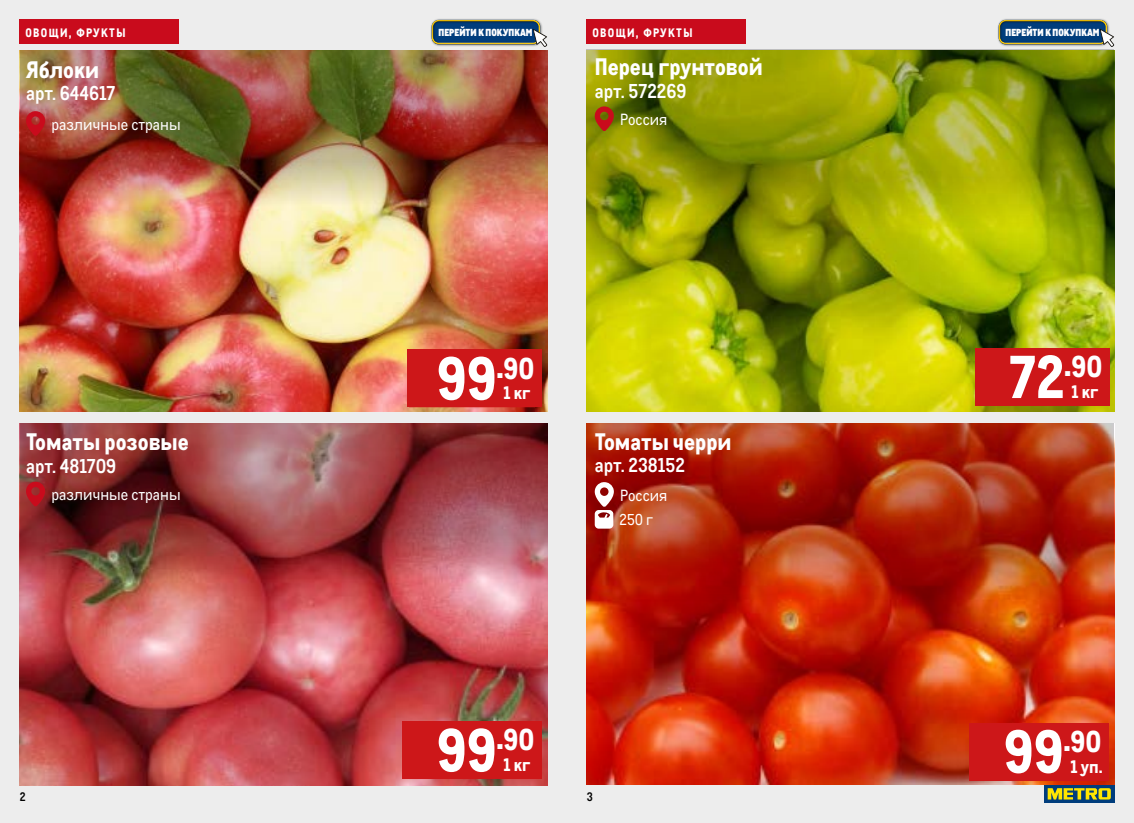
<style>
.page{position:relative;width:1134px;height:823px;background:#fff}
.page>*{position:absolute;margin:0;border:0;box-sizing:border-box;transform-origin:0 0}
.t1{font:800 58.8px "CA Metro";color:#fff}
.t2{font:800 23.2px "CA Metro";color:#fff}
.t3{font:700 19.5px "CA Metro";color:#fff}
.t4{font:800 17.6px "CA Metro";color:#fff}
.t5{font:15.8px "CA Metro";color:#fff}
.t6{font:15.3px "CA Metro";color:#fff}
.t7{font:800 12px "CA Metro";letter-spacing:.11em;color:#fff}
.t8{font:700 12px "CA Metro";color:#000}
.t9{font:900 9.9px "CA Metro";color:#fff}
</style>
<div class="page">
<div style="left:0;top:0;width:567px;height:822px;background:#ededed"></div>
<div style="left:567px;top:0;width:567px;height:822px;background:#ededed"></div>
<div style="left:1044px;top:784px;width:70px;height:18px;background:linear-gradient(to right,#003d7c,#003d7c)"></div>
<svg style="left:1048px;top:787px;width:63px;height:12px"></svg>
<div style="left:20px;top:20px;width:159px;height:24px;background:#c90b1c"></div>
<div style="left:587px;top:20px;width:159px;height:24px;background:#c90b1c"></div>
<img style="left:20px;top:212px;width:527px;height:199px">
<img style="left:20px;top:50px;width:527px;height:162px">
<img style="left:587px;top:236px;width:527px;height:175px">
<img style="left:587px;top:609px;width:527px;height:174px">
<div style="left:997px;top:18px;width:113px;height:29px;background:#c4c4c4"></div>
<div style="left:993px;top:15px;width:117px;height:29px;background:#fff;opacity:.75"></div>
<div style="left:996px;top:20px;width:116px;height:25px;background:#000;opacity:.75"></div>
<svg style="left:1100px;top:29px;width:14px;height:18px"></svg>
<div style="left:430px;top:18px;width:113px;height:29px;background:#c4c4c4"></div>
<div style="left:426px;top:15px;width:117px;height:29px;background:#fff;opacity:.75"></div>
<div style="left:429px;top:20px;width:116px;height:25px;background:#000;opacity:.75"></div>
<svg style="left:533px;top:29px;width:14px;height:18px"></svg>
<div style="left:407px;top:349px;width:134px;height:58px;background:#cd1719"></div>
<div style="left:975px;top:348px;width:134px;height:57px;background:#cd1719"></div>
<div style="left:969px;top:722px;width:139px;height:58px;background:#cd1719"></div>
<svg style="left:587px;top:50px;width:527px;height:186px;background:#8a9407"></svg>
<svg style="left:587px;top:423px;width:527px;height:186px;background:#b0290f"></svg>
<svg style="left:594px;top:106px;width:20px;height:25px"></svg>
<svg style="left:26px;top:110px;width:19px;height:26px"></svg>
<svg style="left:594px;top:481px;width:20px;height:47px"></svg>
<img style="left:20px;top:585px;width:527px;height:199px">
<img style="left:20px;top:423px;width:527px;height:162px">
<div style="left:402px;top:721px;width:139px;height:57px;background:#cd1719"></div>
<svg style="left:26px;top:481px;width:19px;height:25px"></svg>
<p class="t7" style="left:26px;top:22px;width:101px">ОВОЩИ, ФРУКТЫ</p>
<p class="t9" style="left:438px;top:24px;width:96px">ПЕРЕЙТИ К ПОКУПКАМ</p>
<p class="t7" style="left:592px;top:22px;width:101px">ОВОЩИ, ФРУКТЫ</p>
<p class="t9" style="left:1005px;top:24px;width:96px">ПЕРЕЙТИ К ПОКУПКАМ</p>
<p class="t2" style="left:26px;top:50px;width:75px">Яблоки</p>
<p class="t3" style="left:26px;top:78px;width:91px">арт. 644617</p>
<p class="t5" style="left:52px;top:113px;width:131px">различные страны</p>
<p class="t2" style="left:26px;top:422px;width:164px">Томаты розовые</p>
<p class="t3" style="left:26px;top:450px;width:92px">арт. 481709</p>
<p class="t5" style="left:52px;top:483px;width:131px">различные страны</p>
<p class="t2" style="left:595px;top:48px;width:169px">Перец грунтовой</p>
<p class="t3" style="left:595px;top:76px;width:93px">арт. 572269</p>
<p class="t5" style="left:620px;top:108px;width:49px">Россия</p>
<h1 class="t1" style="left:437px;top:329px;width:99px">99<sup>.</sup><sup>90</sup></h1>
<p class="t4" style="left:504px;top:378px;width:29px">1 кг</p>
<p class="t2" style="left:595px;top:422px;width:138px">Томаты черри</p>
<p class="t3" style="left:595px;top:450px;width:92px">арт. 238152</p>
<p class="t5" style="left:620px;top:483px;width:49px">Россия</p>
<p class="t6" style="left:619px;top:509px;width:35px">250 г</p>
<h1 class="t1" style="left:437px;top:701px;width:99px">99<sup>.</sup><sup>90</sup></h1>
<p class="t4" style="left:504px;top:750px;width:29px">1 кг</p>
<p class="t8" style="left:20px;top:787px;width:7px">2</p>
<p class="t8" style="left:587px;top:787px;width:8px">3</p>
<h1 class="t1" style="left:1009px;top:328px;width:95px">72<sup>.</sup><sup>90</sup></h1>
<p class="t4" style="left:1071px;top:377px;width:29px">1 кг</p>
<h1 class="t1" style="left:1004px;top:702px;width:99px">99<sup>.</sup><sup>90</sup></h1>
<p class="t4" style="left:1070px;top:751px;width:34px">1 уп.</p>
</div>
